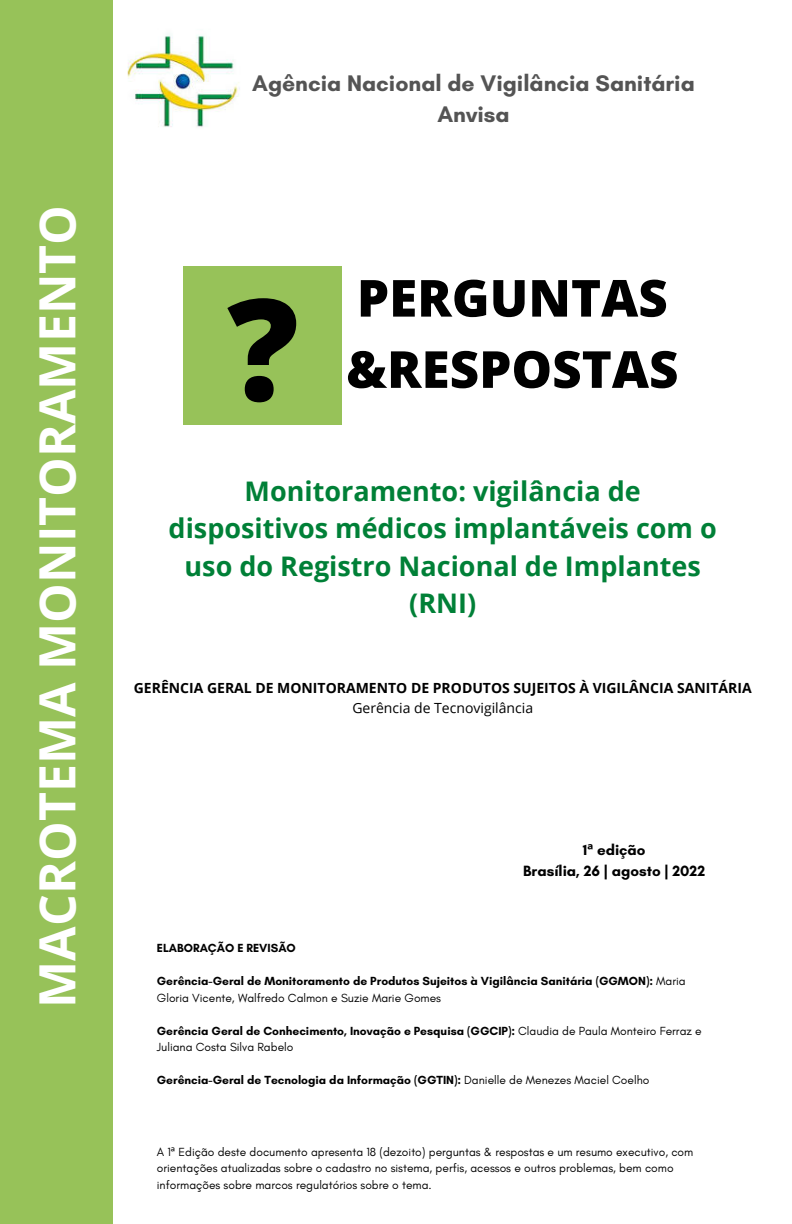
<style>
.page{position:relative;width:792px;height:1224px;background:#fff}
.page>*{position:absolute;margin:0;border:0;box-sizing:border-box;transform-origin:0 0}
.t1{font:800 141.4px "Open Sans";color:#000}
.t2{font:800 51.1px "Open Sans";color:#000}
.t3{font:700 50px "Open Sans";color:#fff}
.t4{font:700 27px/37.5px "Open Sans";color:#008037;text-align:center}
.t5{font:700 23px/31.5px "Glacial Indifference";color:#545454;text-align:center}
.t6{font:700 15.2px/20.8px "Glacial Indifference";color:#000;text-align:center}
.t7{font:700 14px "Open Sans";color:#000}
.t8{font:14px "Open Sans";color:#000}
.t9{font:700 12px/16.5px "Glacial Indifference";color:#000}
.t10{font:12px/16.5px "Glacial Indifference";color:#000}
.s1{font-family:"Noto Sans"}
.s2{font-weight:400}
</style>
<div class="page">
<img style="left:127px;top:35px;width:113px;height:92px">
<div style="left:0;top:0;width:113px;height:1224px;background:#97c259"></div>
<div style="left:183px;top:266px;width:159px;height:159px;background:#97c259"></div>
<h3 class="t3" style="left:22px;top:1008px;width:804px;rotate:-90deg">MACROTEMA MONITORAMENTO</h3>
<h3 class="t5" style="left:252px;top:67px;width:444px">Agência Nacional de Vigilância Sanitária<br>Anvisa</h3>
<h1 class="t1" style="left:227px;top:250px;width:73px">?</h1>
<h2 class="t2" style="left:357px;top:262px;width:312px">PERGUNTAS</h2>
<h2 class="t2" style="left:346px;top:333px;width:334px">&amp;RESPOSTAS</h2>
<h3 class="t4" style="left:169px;top:472px;width:550px">Monitoramento: vigilância de dispositivos médicos implantáveis com o uso do Registro Nacional de Implantes (RNI)</h3>
<p class="t7" style="left:134px;top:679px;width:619px">GERÊNCIA GERAL DE MONITORAMENTO DE PRODUTOS SUJEITOS À VIGILÂNCIA SANITÁRIA</p>
<p class="t8" style="left:352px;top:698px;width:182px">Gerência de Tecnovigilância</p>
<p class="t6" style="left:523px;top:839px;width:184px">1<span class="s1">ª</span> edição<br>Brasília, 26 | agosto | 2022</p>
<p class="t9" style="left:157px;top:940px;width:140px">ELABORAÇÃO E REVISÃO</p>
<p class="t9" style="left:157px;top:973px;width:530px">Gerência-Geral de Monitoramento de Produtos Sujeitos à Vigilância Sanitária (GGMON): <span class="s2">Maria<br>Gloria Vicente, Walfredo Calmon e Suzie Marie Gomes</span></p>
<p class="t9" style="left:157px;top:1023px;width:546px">Gerência Geral de Conhecimento, Inovação e Pesquisa (GGCIP): <span class="s2">Claudia de Paula Monteiro Ferraz e<br>Juliana Costa Silva Rabelo</span></p>
<p class="t9" style="left:157px;top:1072px;width:494px">Gerência-Geral de Tecnologia da Informação (GGTIN): <span class="s2">Danielle de Menezes Maciel Coelho</span></p>
<p class="t10" style="left:157px;top:1143px;width:538px">A 1<span class="s1">ª</span> Edição deste documento apresenta 18 (dezoito) perguntas &amp; respostas e um resumo executivo, com orientações atualizadas sobre o cadastro no sistema, perfis, acessos e outros problemas, bem como informações sobre marcos regulatórios sobre o tema.</p>
</div>
